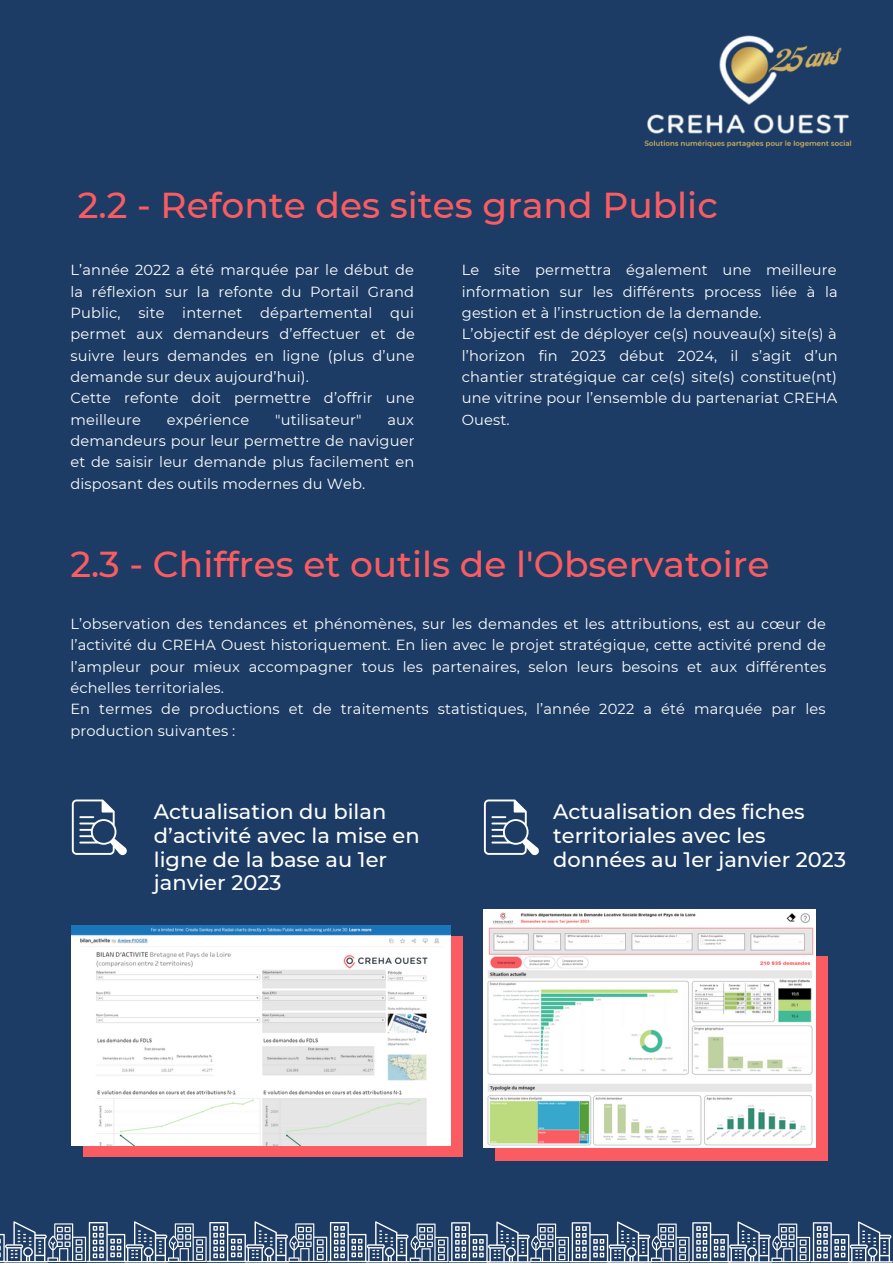
<style>
.page{position:relative;width:893px;height:1264px;background:#fff}
.page>*{position:absolute;margin:0;border:0;box-sizing:border-box;transform-origin:0 0}
.t1{font:500 36px "Montserrat";color:#fb5c61}
.t2{font:500 21px/23.5px "Montserrat";color:#fff}
.t3{font:14.55px/21.3px "Montserrat";letter-spacing:.01em;color:#fff;text-align:justify}
</style>
<div class="page">
<div style="left:0;top:0;width:892px;height:1262px;background:#1c3c65"></div>
<div style="left:84px;top:936px;width:379px;height:220px;background:#fb5c61"></div>
<img style="left:71px;top:925px;width:379px;height:220px">
<svg style="left:72px;top:799px;width:55px;height:57px"></svg>
<svg style="left:484px;top:799px;width:55px;height:57px"></svg>
<div style="left:495px;top:956px;width:332px;height:205px;background:#fb5c61"></div>
<img style="left:483px;top:909px;width:332px;height:238px">
<svg style="left:0;top:1221px;width:892px;height:41px"></svg>
<img style="left:644px;top:35px;width:208px;height:113px">
<p class="t1" style="left:78px;top:183px;width:641px">2.2 - Refonte des sites grand Public</p>
<p class="t3" style="left:70px;top:259px;width:346px">L’année 2022 a été marquée par le début de la réflexion sur la refonte du Portail Grand Public, site internet départemental qui permet aux demandeurs d’effectuer et de suivre leurs demandes en ligne (plus d’une demande sur deux aujourd’hui).</p>
<p class="t3" style="left:70px;top:387px;width:346px">Cette refonte doit permettre d’offrir une meilleure</p>
<p class="t3" style="left:167px;top:409px;width:84px">expérience</p>
<p class="t3" style="left:275px;top:409px;width:88px">"utilisateur"</p>
<p class="t3" style="left:70px;top:409px;width:346px;text-indent:317px">aux demandeurs pour leur permettre de naviguer et de saisir leur demande plus facilement en disposant des outils modernes du Web.</p>
<p class="t3" style="left:462px;top:259px;width:377px">Le site permettra également une meilleure information sur les différents process liée à la gestion et à l’instruction de la demande.</p>
<p class="t3" style="left:462px;top:323px;width:377px">L’objectif est de déployer ce(s) nouveau(x) site(s) à l’horizon fin 2023 début 2024, il s’agit d’un chantier stratégique car ce(s) site(s) constitue(nt) une vitrine pour l’ensemble du partenariat CREHA Ouest.</p>
<p class="t1" style="left:70px;top:541px;width:700px">2.3 - Chiffres et outils de l'Observatoire</p>
<p class="t3" style="left:70px;top:613px;width:757px">L’observation des tendances et phénomènes, sur les demandes et les attributions, est au cœur de l’activité du CREHA Ouest historiquement. En lien avec le projet stratégique, cette activité prend de l’ampleur pour mieux accompagner tous les partenaires, selon leurs besoins et aux différentes échelles territoriales.</p>
<p class="t3" style="left:70px;top:698px;width:756px">En termes de productions et de traitements statistiques, l’année 2022 a été marquée par les production suivantes :</p>
<p class="t2" style="left:154px;top:800px;width:267px">Actualisation du bilan d’activité avec la mise en ligne de la base au 1er janvier 2023</p>
<p class="t2" style="left:553px;top:800px;width:294px">Actualisation des fiches territoriales avec les données au 1er janvier 2023</p>
</div>
